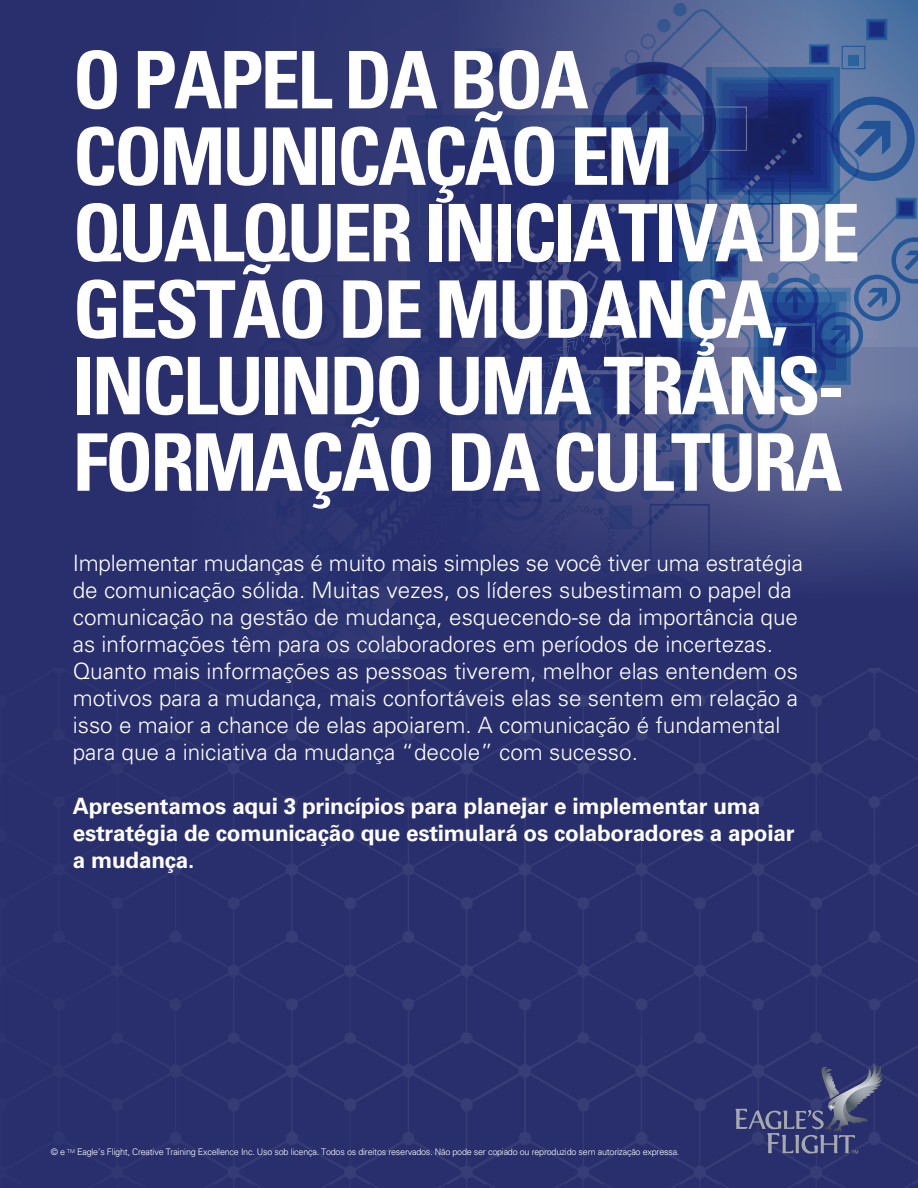
<style>
.page{position:relative;width:918px;height:1188px;background:#292f6d}
.page>*{position:absolute;margin:0;border:0;box-sizing:border-box;transform-origin:0 0}
.t1{font:700 condensed 79.5px/76.5px "Univers";letter-spacing:-.04em;color:#fff}
.t2{font:300 22.5px/27px "Univers";color:#fff}
.t3{font:700 22.5px/27px "Univers";letter-spacing:-.01em;color:#fff}
.t4{font:300 9px "Univers";letter-spacing:-.025em;color:#fff}
</style>
<div class="page">
<img style="left:399px;top:0;width:519px;height:586px">
<div style="left:141px;top:0;width:258px;height:675px;background:#2b3370"></div>
<svg style="left:401px;top:348px;width:517px;height:321px"></svg>
<img style="left:200px;top:669px;width:718px;height:519px">
<svg style="left:735px;top:1063px;width:148px;height:91px"></svg>
<h1 class="t1" style="left:73px;top:42px;width:789px">O PAPEL DA BOA<br>COMUNICAÇÃO EM<br>QUALQUER INICIATIVA DE<br>GESTÃO DE MUDANÇA,<br>INCLUINDO UMA TRANS-<br>FORMAÇÃO DA CULTURA</h1>
<p class="t2" style="left:73px;top:550px;width:732px">Implementar mudanças é muito mais simples se você tiver uma estratégia de comunicação sólida. Muitas vezes, os líderes subestimam o papel da comunicação na gestão de mudança, esquecendo-se da importância que as informações têm para os colaboradores em períodos de incertezas.<br>Quanto mais informações as pessoas tiverem, melhor elas entendem os motivos para a mudança, mais confortáveis elas se sentem em relação a isso e maior a chance de elas apoiarem. A comunicação é fundamental para que a iniciativa da mudança “decole” com sucesso.</p>
<p class="t3" style="left:73px;top:793px;width:723px">Apresentamos aqui 3 princípios para planejar e implementar uma estratégia de comunicação que estimulará os colaboradores a apoiar a mudança.</p>
<p class="t4" style="left:51px;top:1147px;width:630px">© e <sup>TM</sup> Eagle’s Flight, Creative Training Excellence Inc. Uso sob licença. Todos os direitos reservados. Não pode ser copiado ou reproduzido sem autorização expressa.</p>
</div>
